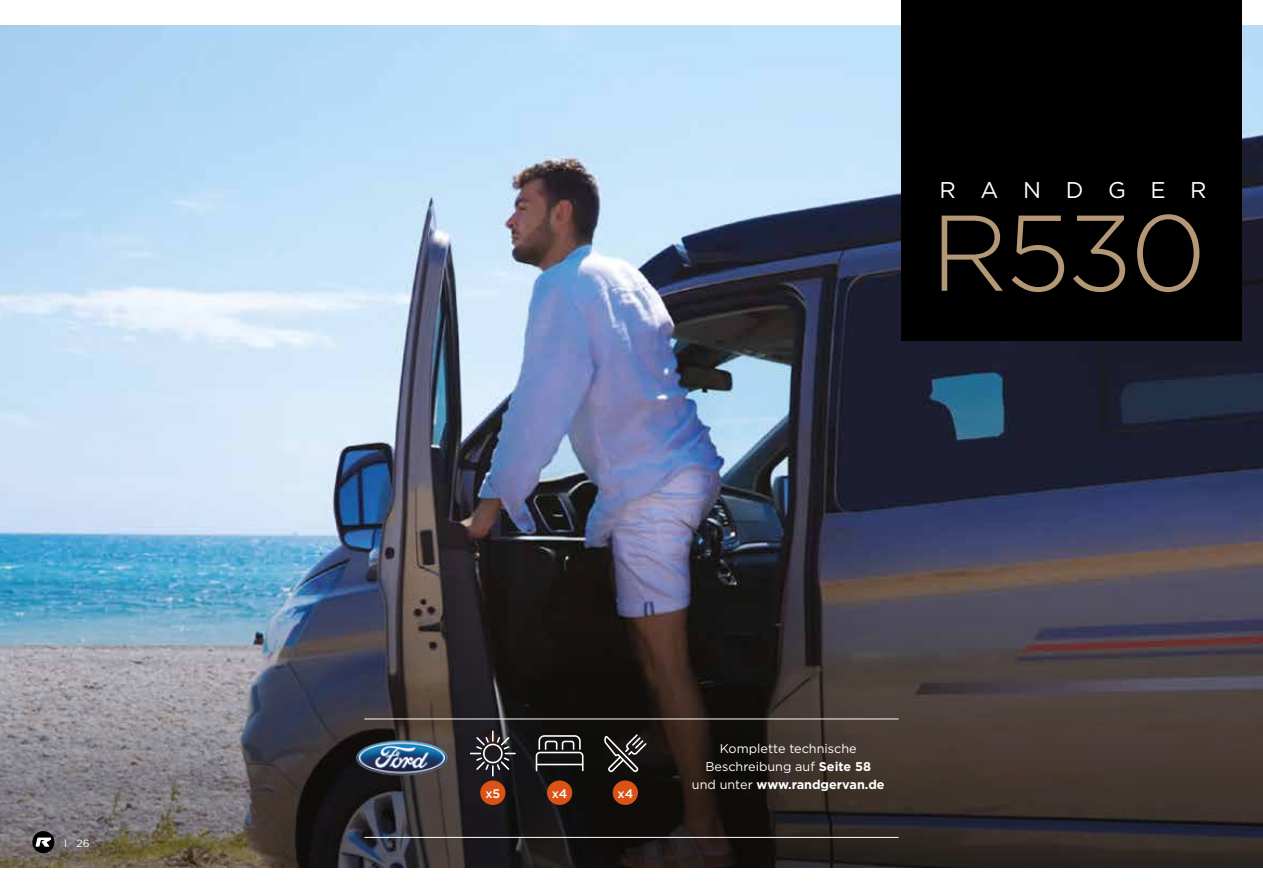
<style>
.page{position:relative;width:1263px;height:893px;background:#fff}
.page>*{position:absolute;margin:0;border:0;box-sizing:border-box;transform-origin:0 0}
.t1{font:300 107.4px "Gotham";color:#b49876}
.t2{font:22.8px "Gotham";letter-spacing:1.08em;color:#fff}
.t3{font:12.6px/17.7px "Gotham";color:#fff;text-align:center}
.t4{font:500 12.45px "Gotham";color:#fff}
.t5{font:10.5px "Gotham";color:#fff}
.s1{font-weight:700}
</style>
<div class="page">
<img style="left:0;top:26px;width:1263px;height:515px">
<img style="left:0;top:541px;width:1263px;height:326px">
<div style="left:901px;top:0;width:341px;height:340px;background:#000"></div>
<svg style="left:32px;top:831px;width:22px;height:22px"></svg>
<svg style="left:603px;top:734px;width:43px;height:38px;background:#413f3e"></svg>
<svg style="left:536px;top:735px;width:47px;height:36px;background:#3e3e3d"></svg>
<hr style="left:536px;top:764px;width:47px;height:1px;background:#fff">
<svg style="left:470px;top:730px;width:46px;height:46px;background:#3e3c40"></svg>
<div style="left:480px;top:780px;width:25px;height:25px;background:#da5215;border-radius:50%"></div>
<div style="left:547px;top:780px;width:25px;height:25px;background:#da5215;border-radius:50%"></div>
<div style="left:613px;top:780px;width:25px;height:25px;background:#da5215;border-radius:50%"></div>
<hr style="left:364px;top:719px;width:534px;height:1px;background:#fff">
<hr style="left:364px;top:837px;width:534px;height:1px;background:#fff">
<img style="left:345px;top:738px;width:112px;height:40px">
<p class="t5" style="left:64px;top:836px;width:27px">I 26</p>
<h2 class="t2" style="left:939px;top:175px;width:269px">RANDGER</h2>
<h1 class="t1" style="left:930px;top:194px;width:277px">R530</h1>
<p class="t4" style="left:485px;top:787px;width:16px">x5</p>
<p class="t4" style="left:552px;top:787px;width:17px">x4</p>
<p class="t4" style="left:617px;top:787px;width:17px">x4</p>
<p class="t3" style="left:692px;top:740px;width:194px">Komplette technische<br>Beschreibung auf <span class="s1">Seite 58<br></span>und unter <span class="s1">www.randgervan.de</span></p>
</div>
